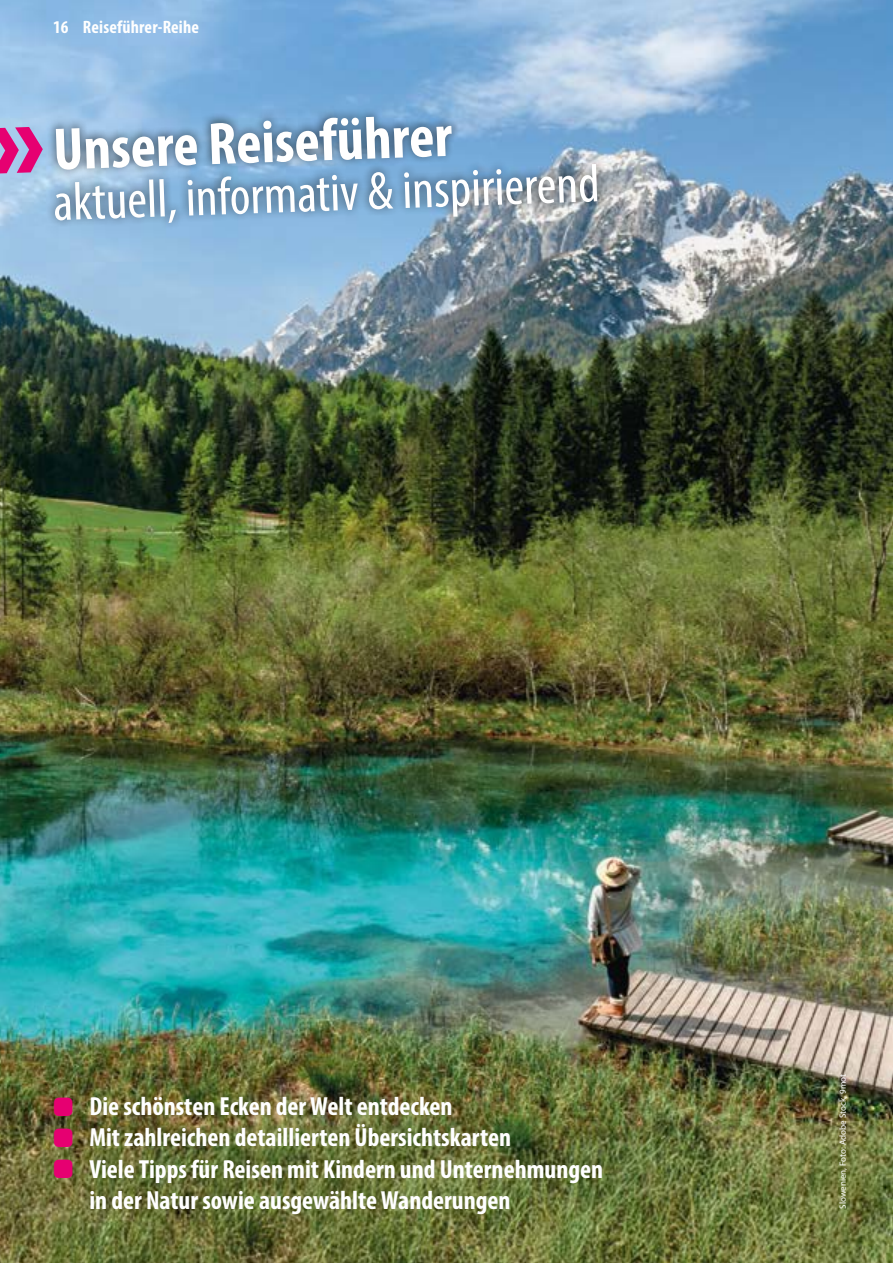
<style>
.page{position:relative;width:893px;height:1263px;background:#fff}
.page>*{position:absolute;margin:0;border:0;box-sizing:border-box;transform-origin:0 0}
.t1{font:700 condensed 60.3px "Myriad Pro";color:#fff}
.t2{font:condensed 54px "Myriad Pro";color:#fff}
.t3{font:700 condensed 26.25px/31.5px "Myriad Pro";color:#fff}
.t4{font:700 condensed 18px "Myriad Pro";letter-spacing:.01em;color:#fff}
.t5{font:9px "Myriad Pro";color:#fff}
.s1{font-weight:900;font-stretch:normal;font-size:117.45px;color:#e60071}
.s2{font-family:"Button Bonus Square Positive";font-weight:400;font-stretch:normal;font-size:18.45px;color:#e60071}
</style>
<div class="page">
<img style="left:0;top:0;width:893px;height:1263px">
<svg style="left:46px;top:104px;width:416px;height:50px;background:#7198bb"></svg>
<svg style="left:45px;top:154px;width:563px;height:85px;background:#81a3c1"></svg>
<p class="t4" style="left:53px;top:15px;width:147px">16 Reiseführer-Reihe</p>
<h1 class="t1" style="left:-12px;top:114px;width:464px;rotate:-2deg"><span class="s1">»</span>Unsere Reiseführer</h1>
<h2 class="t2" style="left:52px;top:170px;width:548px;rotate:-2deg">aktuell, informativ &amp; inspirierend</h2>
<p class="t3" style="left:54px;top:1089px;width:400px"><span class="s2">-</span> Die schönsten Ecken der Welt entdecken</p>
<p class="t3" style="left:54px;top:1121px;width:459px"><span class="s2">-</span> Mit zahlreichen detaillierten Übersichtskarten</p>
<p class="t3" style="left:89px;top:1152px;width:515px;text-indent:-35px"><span class="s2">-</span> Viele Tipps für Reisen mit Kindern und Unternehmungen in der Natur sowie ausgewählte Wanderungen</p>
<p class="t5" style="left:837px;top:1209px;width:136px;rotate:-90deg">Slowenien, Foto: Adobe Stock, 9mot</p>
</div>
